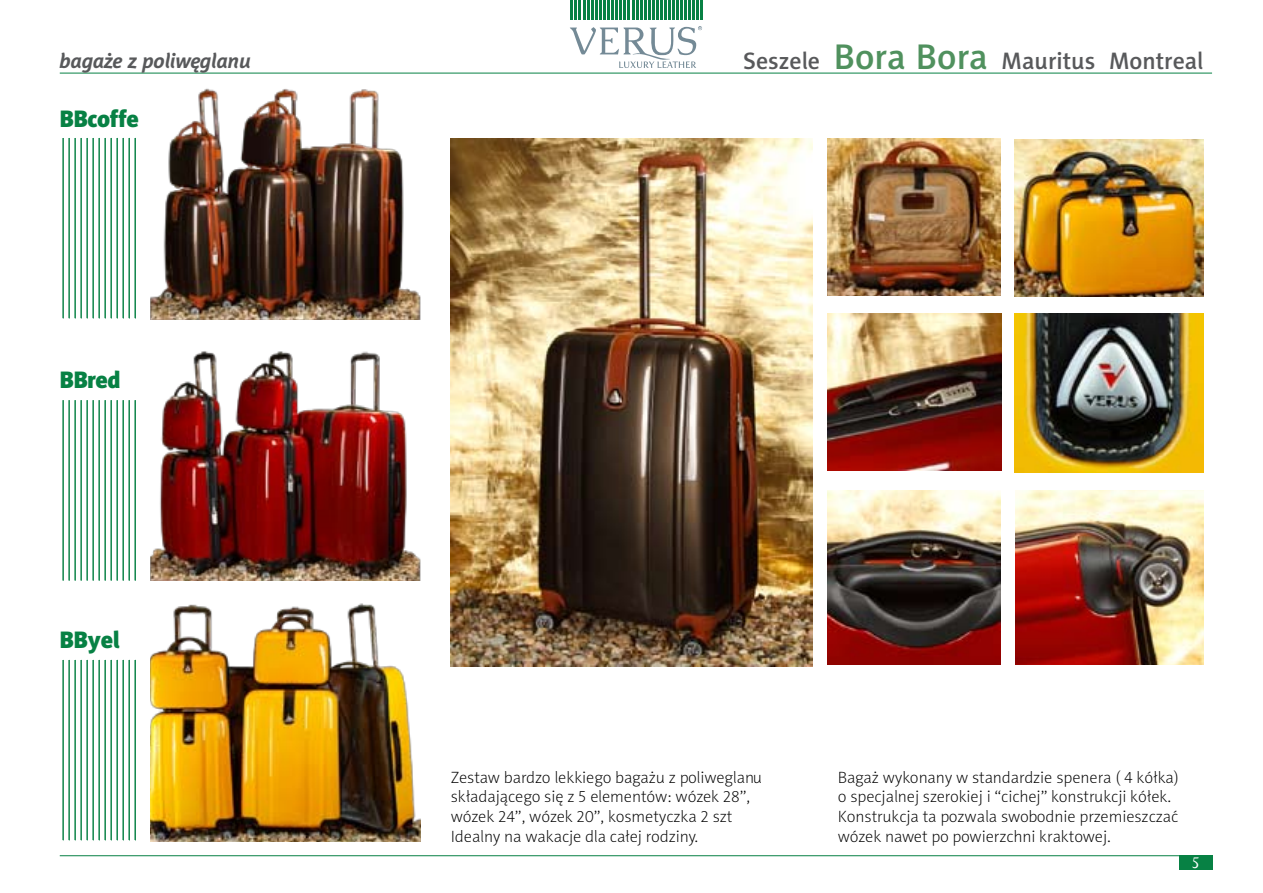
<style>
.page{position:relative;width:1263px;height:893px;background:#fff}
.page>*{position:absolute;margin:0;border:0;box-sizing:border-box;transform-origin:0 0}
.t1{font:24px "Naomi Sans EFN Medium";color:#58595b}
.t2{font:24px "Naomi Sans EFN Black";letter-spacing:-.02em;color:#078144}
.t3{font:italic 700 21px "Naomi Sans EFN";letter-spacing:-.01em;color:#58595b}
.t4{font:16.5px/19.8px "Naomi Sans EFN Thin";color:#000}
.t5{font:16.5px "Baker Signet EU";color:#fff}
.s1{font-size:36px;color:#50915e}
</style>
<div class="page">
<div style="left:1179px;top:856px;width:33px;height:14px;background:#078144"></div>
<hr style="left:60px;top:73px;width:1152px;height:1px;background:#078144">
<svg style="left:570px;top:26px;width:132px;height:42px"></svg>
<hr style="left:60px;top:855px;width:1152px;height:1px;background:#078144">
<svg style="left:571px;top:0;width:132px;height:19px"></svg>
<hr style="left:656px;top:0;width:3px;height:19px;background:#078144">
<img style="left:151px;top:72px;width:270px;height:509px">
<img style="left:151px;top:603px;width:270px;height:239px">
<img style="left:451px;top:139px;width:361px;height:527px">
<img style="left:828px;top:314px;width:174px;height:156px">
<img style="left:828px;top:139px;width:173px;height:157px">
<img style="left:828px;top:490px;width:173px;height:175px">
<img style="left:1015px;top:139px;width:188px;height:157px">
<img style="left:1015px;top:490px;width:188px;height:175px">
<img style="left:1014px;top:314px;width:189px;height:158px">
<svg style="left:62px;top:138px;width:2px;height:181px"></svg>
<svg style="left:68px;top:138px;width:2px;height:181px"></svg>
<svg style="left:74px;top:138px;width:2px;height:181px"></svg>
<svg style="left:80px;top:138px;width:2px;height:181px"></svg>
<svg style="left:86px;top:138px;width:2px;height:181px"></svg>
<svg style="left:92px;top:138px;width:2px;height:181px"></svg>
<svg style="left:98px;top:138px;width:2px;height:181px"></svg>
<svg style="left:104px;top:137px;width:2px;height:182px"></svg>
<svg style="left:110px;top:137px;width:2px;height:182px"></svg>
<svg style="left:116px;top:137px;width:2px;height:182px"></svg>
<svg style="left:122px;top:137px;width:2px;height:182px"></svg>
<svg style="left:128px;top:137px;width:2px;height:182px"></svg>
<svg style="left:134px;top:137px;width:2px;height:182px"></svg>
<svg style="left:62px;top:400px;width:2px;height:181px"></svg>
<svg style="left:68px;top:400px;width:2px;height:181px"></svg>
<svg style="left:74px;top:400px;width:2px;height:181px"></svg>
<svg style="left:80px;top:400px;width:2px;height:181px"></svg>
<svg style="left:86px;top:400px;width:2px;height:181px"></svg>
<svg style="left:92px;top:400px;width:2px;height:181px"></svg>
<svg style="left:98px;top:400px;width:2px;height:181px"></svg>
<svg style="left:104px;top:400px;width:2px;height:181px"></svg>
<svg style="left:110px;top:400px;width:2px;height:181px"></svg>
<svg style="left:116px;top:400px;width:2px;height:181px"></svg>
<svg style="left:122px;top:400px;width:2px;height:181px"></svg>
<svg style="left:128px;top:400px;width:2px;height:181px"></svg>
<svg style="left:134px;top:400px;width:2px;height:181px"></svg>
<svg style="left:62px;top:659px;width:2px;height:182px"></svg>
<svg style="left:68px;top:659px;width:2px;height:182px"></svg>
<svg style="left:74px;top:659px;width:2px;height:182px"></svg>
<svg style="left:80px;top:659px;width:2px;height:182px"></svg>
<svg style="left:86px;top:659px;width:2px;height:182px"></svg>
<svg style="left:92px;top:659px;width:2px;height:182px"></svg>
<svg style="left:98px;top:659px;width:2px;height:182px"></svg>
<svg style="left:104px;top:659px;width:2px;height:182px"></svg>
<svg style="left:110px;top:659px;width:2px;height:182px"></svg>
<svg style="left:116px;top:659px;width:2px;height:182px"></svg>
<svg style="left:122px;top:659px;width:2px;height:182px"></svg>
<svg style="left:128px;top:659px;width:2px;height:182px"></svg>
<svg style="left:134px;top:659px;width:2px;height:182px"></svg>
<p class="t3" style="left:60px;top:49px;width:193px">bagaże z poliwęglanu</p>
<h1 class="t1" style="left:743px;top:47px;width:462px">Seszele <span class="s1">Bora Bora</span> Mauritus Montreal</h1>
<h1 class="t2" style="left:60px;top:105px;width:81px">BBcoffe</h1>
<h1 class="t2" style="left:60px;top:366px;width:63px">BBred</h1>
<h1 class="t2" style="left:60px;top:626px;width:62px">BByel</h1>
<p class="t4" style="left:451px;top:767px;width:313px">Zestaw bardzo lekkiego bagażu z poliweglanu składającego się z 5 elementów: wózek 28”, wózek 24”, wózek 20”, kosmetyczka 2 szt Idealny na wakacje dla całej rodziny.</p>
<p class="t4" style="left:838px;top:767px;width:343px">Bagaż wykonany w standardzie spenera ( 4 kółka) o specjalnej szerokiej i “cichej” konstrukcji kółek.<br>Konstrukcja ta pozwala swobodnie przemieszczać wózek nawet po powierzchni kraktowej.</p>
<p class="t5" style="left:1191px;top:853px;width:10px">5</p>
</div>
